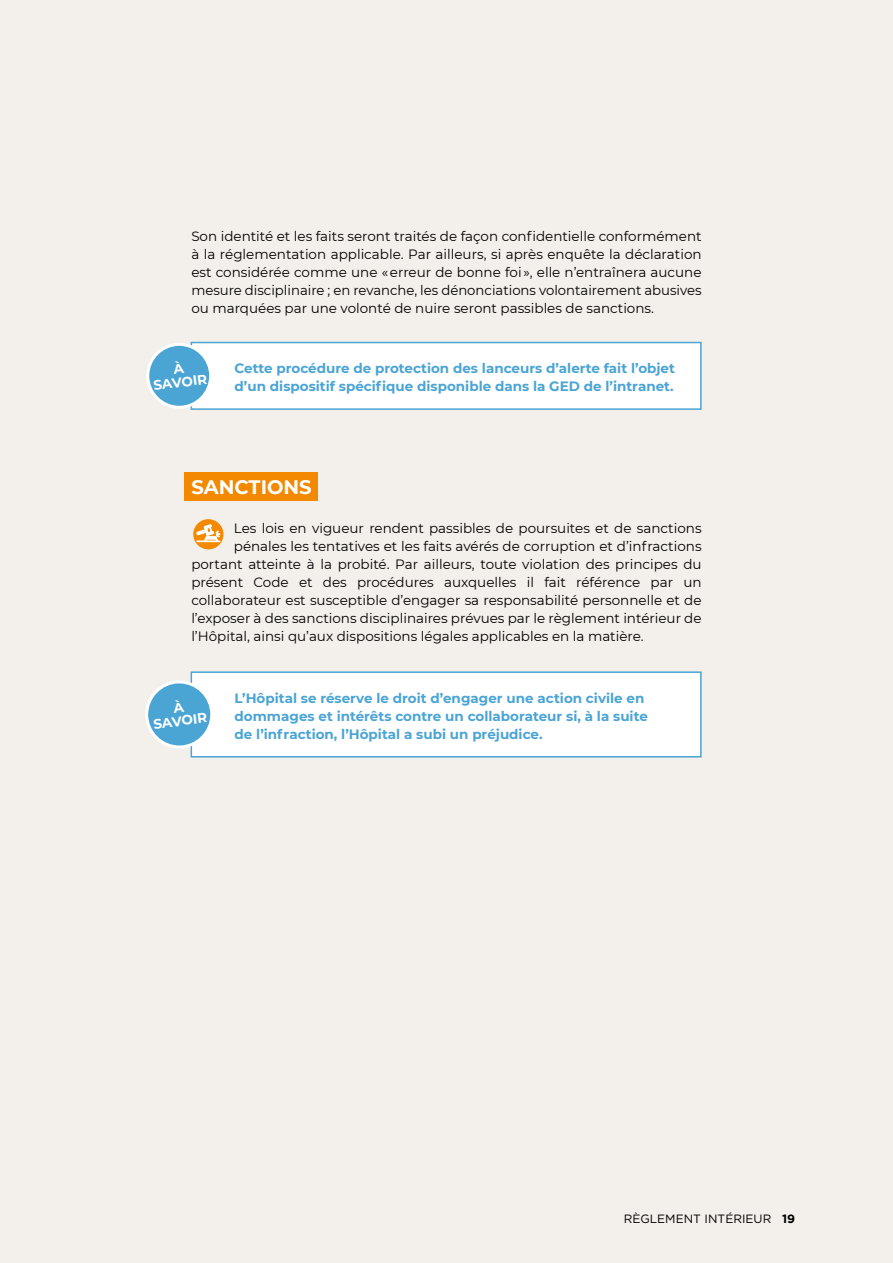
<style>
.page{position:relative;width:893px;height:1263px;background:#f3efeb}
.page>*{position:absolute;margin:0;border:0;box-sizing:border-box;transform-origin:0 0}
.t1{font:700 19.5px "Montserrat";color:#fff}
.t2{font:13.5px/18px "Montserrat";color:#000;text-align:justify}
.t3{font:700 13.5px/18px "Montserrat";color:#4aa4d4}
.t4{font:700 13.5px/13.5px "Montserrat";color:#fff;text-align:center}
.t5{font:12px "Gotham";color:#000}
.s1{font-weight:700}
</style>
<div class="page">
<div style="left:191px;top:342px;width:510px;height:67px;background:#fff"></div>
<div style="left:191px;top:342px;width:511px;height:68px;border:2px solid #4aa4d4"></div>
<div style="left:191px;top:672px;width:510px;height:85px;background:#fff"></div>
<div style="left:191px;top:671px;width:511px;height:86px;border:2px solid #4aa4d4"></div>
<div style="left:148px;top:344px;width:63px;height:63px;background:#4aa4d4;border-radius:50%"></div>
<div style="left:146px;top:343px;width:66px;height:66px;border:3px solid #fff;border-radius:50%"></div>
<div style="left:147px;top:682px;width:65px;height:65px;background:#4aa4d4;border-radius:50%"></div>
<div style="left:145px;top:680px;width:68px;height:68px;border:3px solid #fff;border-radius:50%"></div>
<div style="left:184px;top:472px;width:134px;height:29px;background:#f38901"></div>
<svg style="left:192px;top:518px;width:32px;height:32px"></svg>
<svg style="left:196px;top:524px;width:24px;height:18px"></svg>
<div style="left:191px;top:517px;width:34px;height:34px;border:2px solid #f3efeb;border-radius:50%"></div>
<p class="t2" style="left:191px;top:226px;width:512px">Son identité et les faits seront traités de façon confidentielle conformément à la réglementation applicable. Par ailleurs, si après enquête la déclaration est considérée comme une « erreur de bonne foi », elle n’entraînera aucune mesure disciplinaire ; en revanche, les dénonciations volontairement abusives ou marquées par une volonté de nuire seront passibles de sanctions.</p>
<p class="t4" style="left:151px;top:365px;width:55px;rotate:-7deg">À<br>SAVOIR</p>
<p class="t3" style="left:235px;top:359px;width:442px">Cette procédure de protection des lanceurs d’alerte fait l’objet d’un dispositif spécifique disponible dans la GED de l’intranet.</p>
<h1 class="t1" style="left:191px;top:473px;width:122px">SANCTIONS</h1>
<p class="t2" style="left:234px;top:519px;width:469px">Les lois en vigueur rendent passibles de poursuites et de sanctions</p>
<p class="t2" style="left:234px;top:537px;width:469px">pénales les tentatives et les faits avérés de corruption et d’infractions</p>
<p class="t2" style="left:191px;top:555px;width:512px">portant atteinte à la probité. Par ailleurs, toute violation des principes du</p>
<p class="t2" style="left:191px;top:573px;width:512px">présent Code et des procédures auxquelles il fait référence par un</p>
<p class="t2" style="left:191px;top:591px;width:512px">collaborateur est susceptible d’engager sa responsabilité personnelle et de</p>
<p class="t2" style="left:191px;top:609px;width:512px">l’exposer à des sanctions disciplinaires prévues par le règlement intérieur de</p>
<p class="t2" style="left:191px;top:627px;width:454px">l’Hôpital, ainsi qu’aux dispositions légales applicables en la matière.</p>
<p class="t4" style="left:151px;top:703px;width:55px;rotate:-7deg">À<br>SAVOIR</p>
<p class="t3" style="left:235px;top:688px;width:415px">L’Hôpital se réserve le droit d’engager une action civile en dommages et intérêts contre un collaborateur si, à la suite de l’infraction, l’Hôpital a subi un préjudice.</p>
<p class="t5" style="left:624px;top:1211px;width:173px">RÈGLEMENT INTÉRIEUR <span class="s1">19</span></p>
</div>
